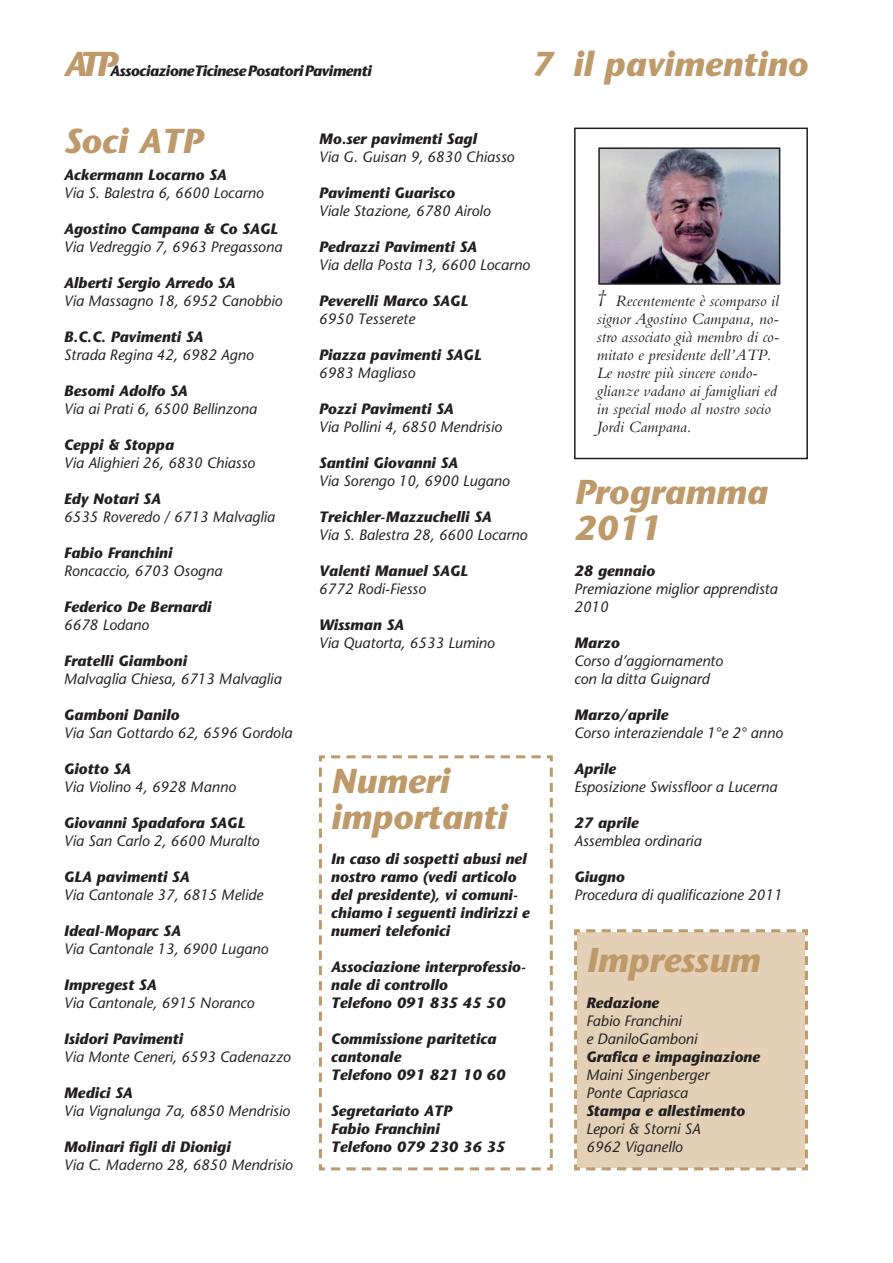
<style>
.page{position:relative;width:893px;height:1263px;background:#fff}
.page>*{position:absolute;margin:0;border:0;box-sizing:border-box;transform-origin:0 0}
.t1{font:italic 700 34.5px/36px "Stone Sans";color:#be996a}
.t2{font:italic 16.5px/18px "Bembo";color:#231f20}
.t3{font:italic 15px/18px "Stone Sans";color:#231f20}
.t4{font:italic 700 15px/18px "Stone Sans";color:#231f20}
.t5{font:italic 700 15px "Stone Sans";letter-spacing:-.025em;color:#231f20}
</style>
<div class="page">
<div style="left:574px;top:929px;width:234px;height:242px;background:#e3d0b7"></div>
<div style="left:574px;top:128px;width:234px;height:331px;border:2px solid #231f20"></div>
<svg style="left:318px;top:755px;width:235px;height:416px"></svg>
<img style="left:601px;top:150px;width:176px;height:132px">
<div style="left:598px;top:147px;width:182px;height:138px;border:2px solid #231f20"></div>
<h1 class="t1" style="left:64px;top:50px;width:54px">ATP</h1>
<p class="t5" style="left:110px;top:65px;width:263px">AssociazioneTicinesePosatoriPavimenti</p>
<h1 class="t1" style="left:531px;top:50px;width:278px">7 il pavimentino</h1>
<h1 class="t1" style="left:64px;top:127px;width:140px">Soci ATP</h1>
<p class="t4" style="left:64px;top:167px;width:164px">Ackermann Locarno SA</p>
<p class="t3" style="left:64px;top:185px;width:201px">Via S. Balestra 6, 6600 Locarno</p>
<p class="t4" style="left:64px;top:221px;width:215px">Agostino Campana &amp; Co SAGL</p>
<p class="t3" style="left:64px;top:239px;width:220px">Via Vedreggio 7, 6963 Pregassona</p>
<p class="t4" style="left:64px;top:275px;width:173px">Alberti Sergio Arredo SA</p>
<p class="t3" style="left:64px;top:293px;width:220px">Via Massagno 18, 6952 Canobbio</p>
<p class="t4" style="left:64px;top:329px;width:141px">B.C.C. Pavimenti SA</p>
<p class="t3" style="left:64px;top:347px;width:191px">Strada Regina 42, 6982 Agno</p>
<p class="t4" style="left:64px;top:383px;width:125px">Besomi Adolfo SA</p>
<p class="t3" style="left:64px;top:401px;width:195px">Via ai Prati 6, 6500 Bellinzona</p>
<p class="t4" style="left:64px;top:437px;width:112px">Ceppi &amp; Stoppa</p>
<p class="t3" style="left:64px;top:455px;width:193px">Via Alighieri 26, 6830 Chiasso</p>
<p class="t4" style="left:64px;top:491px;width:99px">Edy Notari SA</p>
<p class="t3" style="left:64px;top:509px;width:213px">6535 Roveredo / 6713 Malvaglia</p>
<p class="t4" style="left:64px;top:545px;width:110px">Fabio Franchini</p>
<p class="t3" style="left:64px;top:563px;width:160px">Roncaccio, 6703 Osogna</p>
<p class="t4" style="left:64px;top:599px;width:149px">Federico De Bernardi</p>
<p class="t3" style="left:64px;top:617px;width:87px">6678 Lodano</p>
<p class="t4" style="left:64px;top:653px;width:125px">Fratelli Giamboni</p>
<p class="t3" style="left:64px;top:671px;width:219px">Malvaglia Chiesa, 6713 Malvaglia</p>
<p class="t4" style="left:64px;top:707px;width:117px">Gamboni Danilo</p>
<p class="t3" style="left:64px;top:725px;width:230px">Via San Gottardo 62, 6596 Gordola</p>
<p class="t4" style="left:64px;top:761px;width:69px">Giotto SA</p>
<p class="t3" style="left:64px;top:779px;width:174px">Via Violino 4, 6928 Manno</p>
<p class="t4" style="left:64px;top:815px;width:183px">Giovanni Spadafora SAGL</p>
<p class="t3" style="left:64px;top:833px;width:197px">Via San Carlo 2, 6600 Muralto</p>
<p class="t4" style="left:64px;top:869px;width:127px">GLA pavimenti SA</p>
<p class="t3" style="left:64px;top:887px;width:201px">Via Cantonale 37, 6815 Melide</p>
<p class="t4" style="left:64px;top:923px;width:119px">Ideal-Moparc SA</p>
<p class="t3" style="left:64px;top:941px;width:206px">Via Cantonale 13, 6900 Lugano</p>
<p class="t4" style="left:64px;top:977px;width:94px">Impregest SA</p>
<p class="t3" style="left:64px;top:995px;width:192px">Via Cantonale, 6915 Noranco</p>
<p class="t4" style="left:64px;top:1031px;width:121px">Isidori Pavimenti</p>
<p class="t3" style="left:64px;top:1049px;width:228px">Via Monte Ceneri, 6593 Cadenazzo</p>
<p class="t4" style="left:64px;top:1085px;width:70px">Medici SA</p>
<p class="t3" style="left:64px;top:1103px;width:228px">Via Vignalunga 7a, 6850 Mendrisio</p>
<p class="t4" style="left:64px;top:1139px;width:168px">Molinari figli di Dionigi</p>
<p class="t3" style="left:64px;top:1157px;width:230px">Via C. Maderno 28, 6850 Mendrisio</p>
<p class="t4" style="left:319px;top:131px;width:159px">Mo.ser pavimenti Sagl</p>
<p class="t3" style="left:319px;top:149px;width:197px">Via G. Guisan 9, 6830 Chiasso</p>
<p class="t4" style="left:319px;top:185px;width:138px">Pavimenti Guarisco</p>
<p class="t3" style="left:319px;top:203px;width:173px">Viale Stazione, 6780 Airolo</p>
<p class="t4" style="left:319px;top:239px;width:159px">Pedrazzi Pavimenti SA</p>
<p class="t3" style="left:319px;top:257px;width:212px">Via della Posta 13, 6600 Locarno</p>
<p class="t4" style="left:319px;top:293px;width:150px">Peverelli Marco SAGL</p>
<p class="t3" style="left:319px;top:311px;width:98px">6950 Tesserete</p>
<p class="t4" style="left:319px;top:347px;width:164px">Piazza pavimenti SAGL</p>
<p class="t3" style="left:319px;top:365px;width:98px">6983 Magliaso</p>
<p class="t4" style="left:319px;top:401px;width:136px">Pozzi Pavimenti SA</p>
<p class="t3" style="left:319px;top:419px;width:185px">Via Pollini 4, 6850 Mendrisio</p>
<p class="t4" style="left:319px;top:455px;width:141px">Santini Giovanni SA</p>
<p class="t3" style="left:319px;top:473px;width:192px">Via Sorengo 10, 6900 Lugano</p>
<p class="t4" style="left:319px;top:509px;width:174px">Treichler-Mazzuchelli SA</p>
<p class="t3" style="left:319px;top:527px;width:210px">Via S. Balestra 28, 6600 Locarno</p>
<p class="t4" style="left:319px;top:563px;width:150px">Valenti Manuel SAGL</p>
<p class="t3" style="left:319px;top:581px;width:108px">6772 Rodi-Fiesso</p>
<p class="t4" style="left:319px;top:617px;width:86px">Wissman SA</p>
<p class="t3" style="left:319px;top:635px;width:177px">Via Quatorta, 6533 Lumino</p>
<h1 class="t1" style="left:331px;top:766px;width:178px">Numeri importanti</h1>
<p class="t4" style="left:331px;top:851px;width:200px">In caso di sospetti abusi nel nostro ramo (vedi articolo del presidente), vi comuni&shy;chiamo i seguenti indirizzi e numeri telefonici</p>
<p class="t4" style="left:331px;top:959px;width:197px">Associazione interprofessio&shy;nale di controllo<br>Telefono 091 835 45 50</p>
<p class="t4" style="left:331px;top:1031px;width:176px">Commissione paritetica cantonale<br>Telefono 091 821 10 60</p>
<p class="t4" style="left:331px;top:1103px;width:176px">Segretariato ATP<br>Fabio Franchini<br>Telefono 079 230 36 35</p>
<p class="t2" style="left:597px;top:293px;width:184px"><sup>†</sup> Recentemente è scomparso il signor Agostino Campana, no&shy;stro associato già membro di co&shy;mitato e presidente dell’ATP.<br>Le nostre più sincere condo&shy;glianze vadano ai famigliari ed in special modo al nostro socio<br>Jordi Campana.</p>
<h1 class="t1" style="left:574px;top:478px;width:195px">Programma<br>2011</h1>
<p class="t4" style="left:574px;top:563px;width:82px">28 gennaio</p>
<p class="t3" style="left:574px;top:581px;width:205px">Premiazione miglior apprendista<br>2010</p>
<p class="t4" style="left:574px;top:635px;width:47px">Marzo</p>
<p class="t3" style="left:574px;top:653px;width:151px">Corso d’aggiornamento con la ditta Guignard</p>
<p class="t4" style="left:574px;top:707px;width:96px">Marzo/aprile</p>
<p class="t3" style="left:574px;top:725px;width:210px">Corso interaziendale 1°e 2° anno</p>
<p class="t4" style="left:574px;top:761px;width:43px">Aprile</p>
<p class="t3" style="left:574px;top:779px;width:205px">Esposizione Swissfloor a Lucerna</p>
<p class="t4" style="left:574px;top:815px;width:66px">27 aprile</p>
<p class="t3" style="left:574px;top:833px;width:129px">Assemblea ordinaria</p>
<p class="t4" style="left:574px;top:869px;width:52px">Giugno</p>
<p class="t3" style="left:574px;top:887px;width:210px">Procedura di qualificazione 2011</p>
<h1 class="t1" style="left:586px;top:946px;width:176px">Impressum</h1>
<p class="t4" style="left:586px;top:995px;width:75px">Redazione</p>
<p class="t3" style="left:586px;top:1013px;width:113px">Fabio Franchini<br>e DaniloGamboni</p>
<p class="t4" style="left:586px;top:1049px;width:175px">Grafica e impaginazione</p>
<p class="t3" style="left:586px;top:1067px;width:124px">Maini Singenberger<br>Ponte Capriasca</p>
<p class="t4" style="left:586px;top:1103px;width:161px">Stampa e allestimento</p>
<p class="t3" style="left:586px;top:1121px;width:116px">Lepori &amp; Storni SA<br>6962 Viganello</p>
</div>
